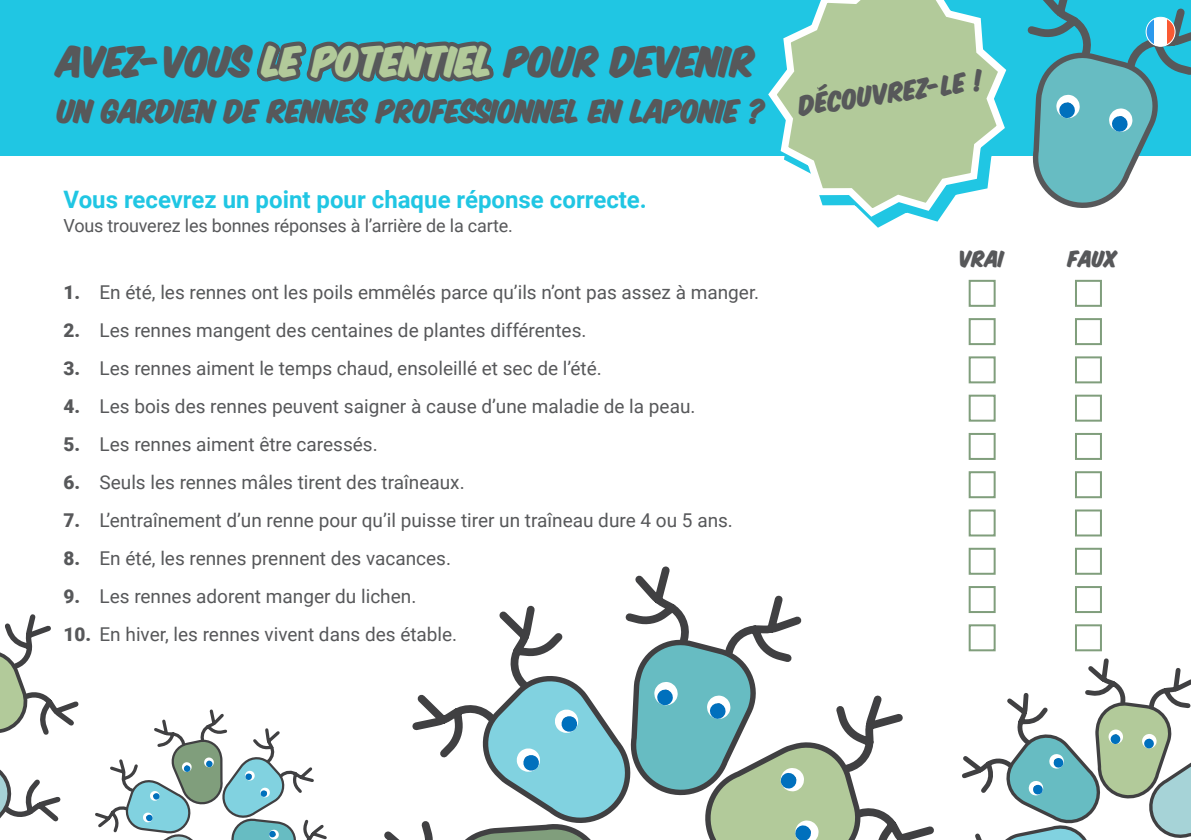
<style>
.page{position:relative;width:1191px;height:840px;background:#fff}
.page>*{position:absolute;margin:0;border:0;box-sizing:border-box;transform-origin:0 0}
.pääotsikko{font:34px "Komika Title Paint";letter-spacing:-.02em;color:#57585a}
.pääotsikko-2{font:26px "Komika Title Paint";letter-spacing:-.02em;color:#57585a}
.alaotsikko{font:700 24px "Roboto";color:#20c6e3}
.pääotsikko-3{font:22px "Komika Title Paint";color:#57585a}
.t1{font:19px "Roboto";color:#57585a}
.t2{font:18px "Roboto";letter-spacing:-.01em;color:#57585a}
.pääotsikko-4{font:18px "Komika Title Paint";letter-spacing:.01em;color:#57585a}
.s1{color:#b2ca9a}
.s2{font-weight:900}
</style>
<div class="page">
<div style="left:0;top:0;width:1191px;height:155px;background:#20c6e3"></div>
<svg style="left:250px;top:41px;width:249px;height:115px"></svg>
<svg style="left:764px;top:0;width:246px;height:221px"></svg>
<svg style="left:384px;top:566px;width:550px;height:273px"></svg>
<svg style="left:962px;top:658px;width:229px;height:181px"></svg>
<svg style="left:1110px;top:733px;width:10px;height:10px"></svg>
<svg style="left:1143px;top:738px;width:11px;height:10px"></svg>
<svg style="left:95px;top:709px;width:232px;height:130px"></svg>
<div style="left:206px;top:760px;width:7px;height:7px;background:#0070bd;border-radius:50%"></div>
<svg style="left:184px;top:764px;width:7px;height:7px"></svg>
<svg style="left:0;top:614px;width:79px;height:208px"></svg>
<svg style="left:1022px;top:0;width:169px;height:208px"></svg>
<div style="left:968px;top:280px;width:27px;height:26px;background:#fff;border:2px solid #809e7c"></div>
<div style="left:1075px;top:280px;width:27px;height:26px;background:#fff;border:2px solid #809e7c"></div>
<div style="left:968px;top:318px;width:27px;height:27px;background:#fff;border:2px solid #809e7c"></div>
<div style="left:1075px;top:318px;width:27px;height:27px;background:#fff;border:2px solid #809e7c"></div>
<div style="left:968px;top:356px;width:27px;height:27px;background:#fff;border:2px solid #809e7c"></div>
<div style="left:1075px;top:356px;width:27px;height:27px;background:#fff;border:2px solid #809e7c"></div>
<div style="left:968px;top:394px;width:27px;height:27px;background:#fff;border:2px solid #809e7c"></div>
<div style="left:1075px;top:394px;width:27px;height:27px;background:#fff;border:2px solid #809e7c"></div>
<div style="left:968px;top:471px;width:27px;height:27px;background:#fff;border:2px solid #809e7c"></div>
<div style="left:1075px;top:471px;width:27px;height:27px;background:#fff;border:2px solid #809e7c"></div>
<div style="left:968px;top:432px;width:27px;height:27px;background:#fff;border:2px solid #809e7c"></div>
<div style="left:1075px;top:432px;width:27px;height:27px;background:#fff;border:2px solid #809e7c"></div>
<div style="left:968px;top:509px;width:27px;height:27px;background:#fff;border:2px solid #809e7c"></div>
<div style="left:1075px;top:509px;width:27px;height:27px;background:#fff;border:2px solid #809e7c"></div>
<div style="left:968px;top:547px;width:27px;height:27px;background:#fff;border:2px solid #809e7c"></div>
<div style="left:1075px;top:547px;width:27px;height:27px;background:#fff;border:2px solid #809e7c"></div>
<div style="left:968px;top:585px;width:27px;height:27px;background:#fff;border:2px solid #809e7c"></div>
<div style="left:1075px;top:585px;width:27px;height:27px;background:#fff;border:2px solid #809e7c"></div>
<div style="left:968px;top:624px;width:27px;height:27px;background:#fff;border:2px solid #809e7c"></div>
<div style="left:1075px;top:624px;width:27px;height:27px;background:#fff;border:2px solid #809e7c"></div>
<svg style="left:1146px;top:17px;width:8px;height:29px"></svg>
<svg style="left:1166px;top:17px;width:9px;height:29px"></svg>
<div style="left:1154px;top:18px;width:12px;height:28px;background:#fff"></div>
<div style="left:1145px;top:17px;width:30px;height:30px;border:1px solid #fff;border-radius:50%"></div>
<p class="pääotsikko" style="left:57px;top:45px;width:699px">AVEZ-VOUS <span class="s1">LE POTENTIEL</span> POUR DEVENIR</p>
<p class="pääotsikko-2" style="left:57px;top:99px;width:710px">UN GARDIEN DE RENNES PROFESSIONNEL EN LAPONIE ?</p>
<p class="alaotsikko" style="left:63px;top:183px;width:585px">Vous recevrez un point pour chaque réponse correcte.</p>
<p class="t2" style="left:63px;top:213px;width:451px">Vous trouverez les bonnes réponses à l’arrière de la carte.</p>
<p class="t1" style="left:63px;top:278px;width:697px"><span class="s2">1.</span> En été, les rennes ont les poils emmêlés parce qu’ils n’ont pas assez à manger.</p>
<p class="t1" style="left:63px;top:316px;width:524px"><span class="s2">2.</span> Les rennes mangent des centaines de plantes différentes.</p>
<p class="t1" style="left:63px;top:354px;width:540px"><span class="s2">3.</span> Les rennes aiment le temps chaud, ensoleillé et sec de l’été.</p>
<p class="t1" style="left:63px;top:392px;width:633px"><span class="s2">4.</span> Les bois des rennes peuvent saigner à cause d’une maladie de la peau.</p>
<p class="t1" style="left:63px;top:430px;width:316px"><span class="s2">5.</span> Les rennes aiment être caressés.</p>
<p class="t1" style="left:63px;top:468px;width:403px"><span class="s2">6.</span> Seuls les rennes mâles tirent des traîneaux.</p>
<p class="t1" style="left:63px;top:506px;width:671px"><span class="s2">7.</span> L’entraînement d’un renne pour qu’il puisse tirer un traîneau dure 4 ou 5 ans.</p>
<p class="t1" style="left:63px;top:544px;width:389px"><span class="s2">8.</span> En été, les rennes prennent des vacances.</p>
<p class="t1" style="left:63px;top:582px;width:354px"><span class="s2">9.</span> Les rennes adorent manger du lichen.</p>
<p class="t1" style="left:63px;top:620px;width:395px"><span class="s2">10.</span> En hiver, les rennes vivent dans des étable.</p>
<p class="pääotsikko-3" style="left:797px;top:95px;width:187px;rotate:-8deg">DÉCOUVREZ-LE !</p>
<p class="pääotsikko-4" style="left:958px;top:250px;width:47px">VRAI</p>
<p class="pääotsikko-4" style="left:1068px;top:250px;width:51px">FAUX</p>
</div>
